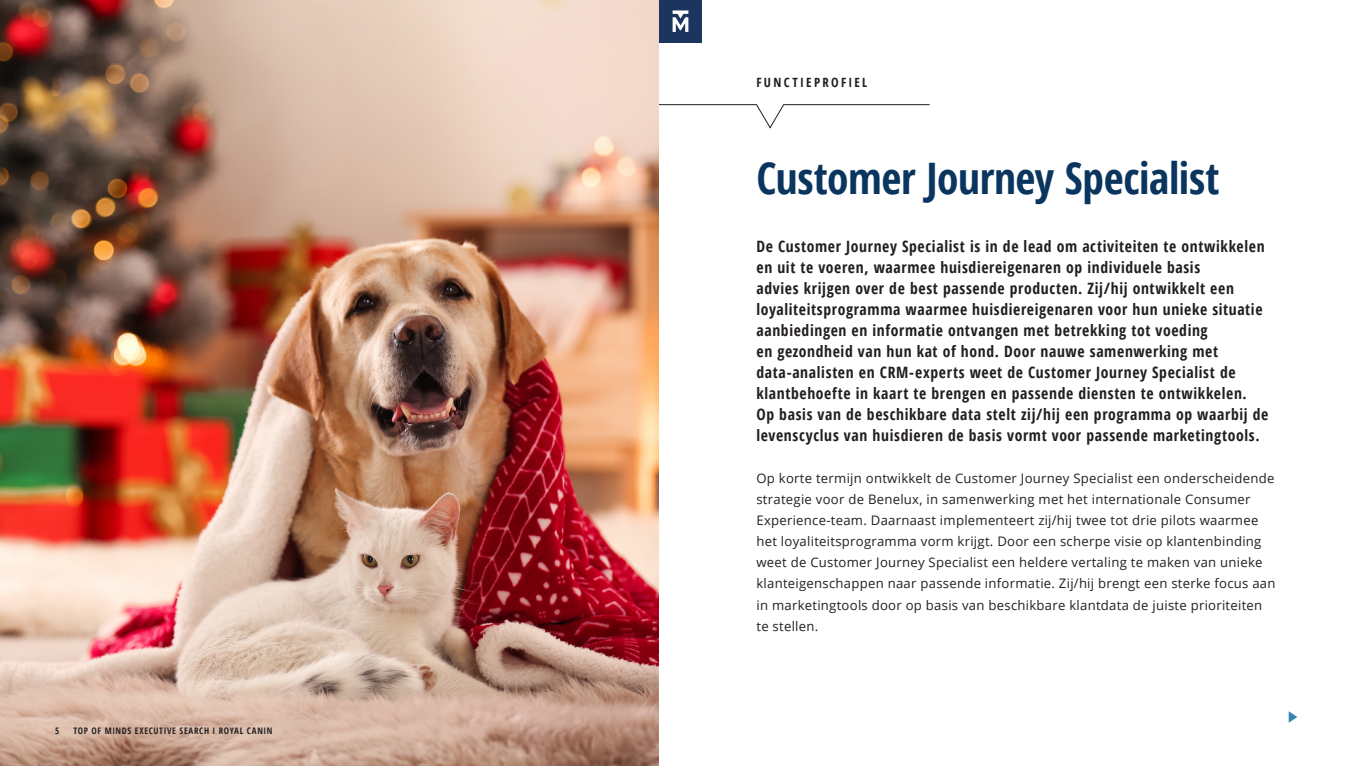
<style>
.page{position:relative;width:1361px;height:766px;background:#fff}
.page>*{position:absolute;margin:0;border:0;box-sizing:border-box;transform-origin:0 0}
.Page_header_kopie{font:700 condensed 43.42px "Open Sans";letter-spacing:-.01em;color:#0a355e}
.t1{font:700 condensed 15.67px/21px "Open Sans";letter-spacing:.04em;color:#231f20}
.t2{font:13.12px/21px "Open Sans";letter-spacing:.02em;color:#231f20}
.t3{font:700 condensed 12.75px "Open Sans";letter-spacing:.18em;color:#231f20}
.t4{font:700 condensed 9px "Open Sans";letter-spacing:.07em;color:#231f20}
</style>
<div class="page">
<svg style="left:658px;top:104px;width:272px;height:24px"></svg>
<img style="left:0;top:0;width:658px;height:765px">
<svg style="left:1288px;top:711px;width:9px;height:11px"></svg>
<div style="left:659px;top:0;width:43px;height:43px;background:#1c355e"></div>
<svg style="left:672px;top:10px;width:16px;height:22px"></svg>
<p class="t4" style="left:55px;top:724px;width:6px">5</p>
<p class="t4" style="left:73px;top:724px;width:201px">TOP OF MINDS EXECUTIVE SEARCH I ROYAL CANIN</p>
<p class="t3" style="left:756px;top:73px;width:112px">FUNCTIEPROFIEL</p>
<p class="Page_header_kopie" style="left:756px;top:148px;width:465px">Customer Journey Specialist</p>
<p class="t1" style="left:756px;top:235px;width:513px">De Customer Journey Specialist is in de lead om activiteiten te ontwikkelen en uit te voeren, waarmee huisdiereigenaren op individuele basis<br>advies krijgen over de best passende producten. Zij/hij ontwikkelt een loyaliteitsprogramma waarmee huisdiereigenaren voor hun unieke situatie aanbiedingen en informatie ontvangen met betrekking tot voeding<br>en gezondheid van hun kat of hond. Door nauwe samenwerking met data-analisten en CRM-experts weet de Customer Journey Specialist de klantbehoefte in kaart te brengen en passende diensten te ontwikkelen.<br>Op basis van de beschikbare data stelt zij/hij een programma op waarbij de levenscyclus van huisdieren de basis vormt voor passende marketingtools.</p>
<p class="t2" style="left:756px;top:467px;width:521px">Op korte termijn ontwikkelt de Customer Journey Specialist een onderscheidende strategie voor de Benelux, in samenwerking met het internationale Consumer Experience-team. Daarnaast implementeert zij/hij twee tot drie pilots waarmee het loyaliteitsprogramma vorm krijgt. Door een scherpe visie op klantenbinding weet de Customer Journey Specialist een heldere vertaling te maken van unieke klanteigenschappen naar passende informatie. Zij/hij brengt een sterke focus aan in marketingtools door op basis van beschikbare klantdata de juiste prioriteiten te stellen.</p>
</div>
